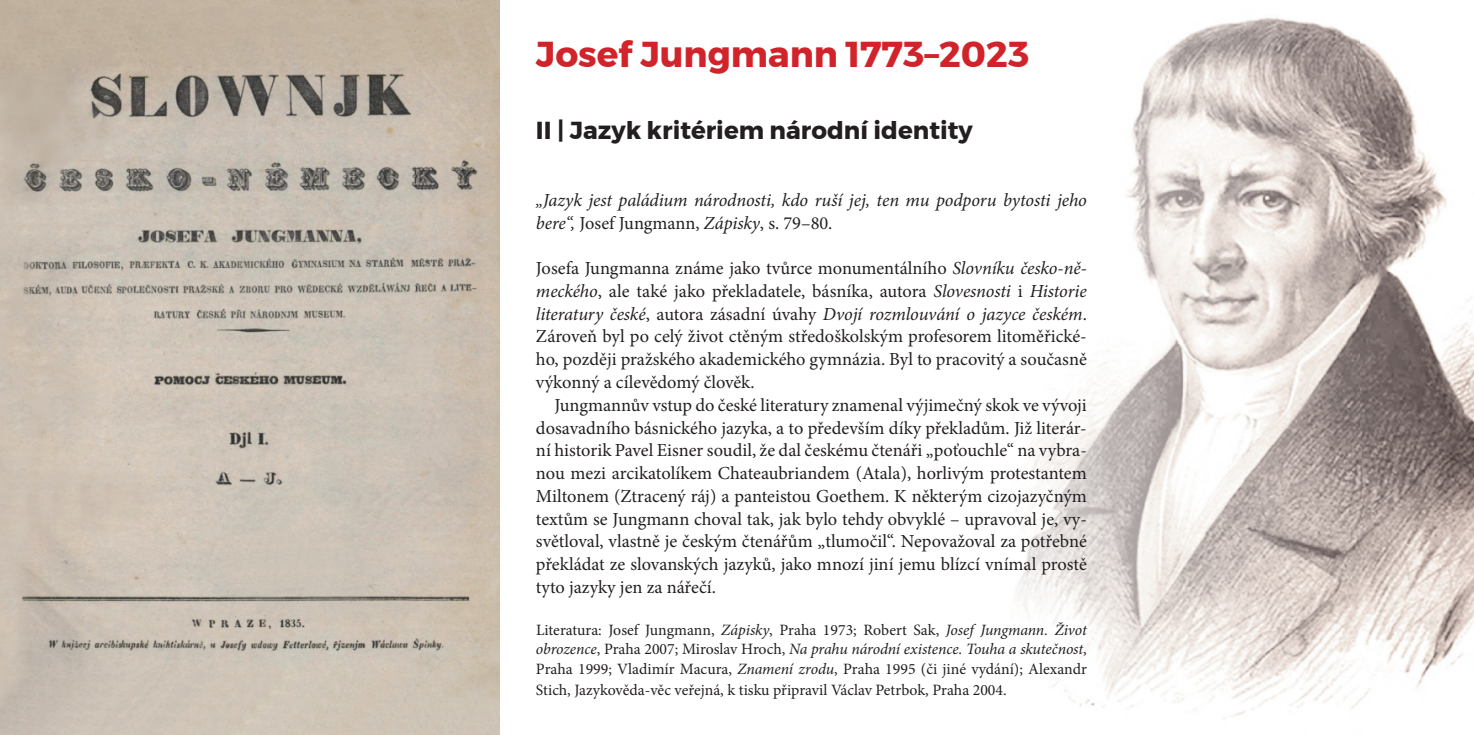
<style>
.page{position:relative;width:1474px;height:735px;background:#fff}
.page>*{position:absolute;margin:0;border:0;box-sizing:border-box;transform-origin:0 0}
.t1{font:700 35.88px "Montserrat";color:#d1232a}
.t2{font:700 24.5px "Montserrat";color:#231f20}
.t3{font:18.38px/22.8px "Minion Pro";color:#231f20;text-align:justify}
.t4{font:italic 18.38px/22.8px "Minion Pro";letter-spacing:-.005em;color:#231f20}
.t5{font:15.75px/19.2px "Minion Pro";color:#231f20;text-align:justify}
.s1{font-style:normal}
.s2{font-style:italic}
</style>
<div class="page">
<img style="left:0;top:0;width:499px;height:734px">
<img style="left:1015px;top:17px;width:458px;height:702px">
<h1 class="t1" style="left:536px;top:25px;width:495px">Josef Jungmann 1773–2023</h1>
<h2 class="t2" style="left:536px;top:111px;width:438px">II | Jazyk kritériem národní identity</h2>
<p class="t4" style="left:536px;top:188px;width:552px">„Jazyk jest paládium národnosti, kdo ruší jej, ten mu podporu bytosti jeho bere“, <span class="s1">Josef Jungmann,</span> Zápisky<span class="s1">, s. 79–80.</span></p>
<p class="t3" style="left:536px;top:257px;width:552px">Josefa Jungmanna známe jako tvůrce monumentálního <span class="s2">Slovníku česko-ně&shy;meckého</span>, ale také jako překladatele, básníka, autora <span class="s2">Slovesnosti</span> i <span class="s2">Historie literatury české</span>, autora zásadní úvahy <span class="s2">Dvojí rozmlouvání o jazyce českém</span>.<br>Zároveň byl po celý život ctěným středoškolským profesorem litoměřické&shy;ho, později pražského akademického gymnázia. Byl to pracovitý a současně výkonný a cílevědomý člověk.</p>
<p class="t3" style="left:536px;top:393px;width:552px;text-indent:18px">Jungmannův vstup do české literatury znamenal výjimečný skok ve vývoji dosavadního básnického jazyka, a to především díky překladům. Již literár&shy;ní historik Pavel Eisner soudil, že dal českému čtenáři „poťouchle“ na vybra&shy;nou mezi arcikatolíkem Chateaubriandem (Atala), horlivým protestantem Miltonem (Ztracený ráj) a panteistou Goethem. K některým cizojazyčným textům se Jungmann choval tak, jak bylo tehdy obvyklé – upravoval je, vy&shy;světloval, vlastně je českým čtenářům „tlumočil“. Nepovažoval za potřebné překládat ze slovanských jazyků, jako mnozí jiní jemu blízcí vnímal prostě tyto jazyky jen za nářečí.</p>
<p class="t5" style="left:536px;top:620px;width:552px">Literatura: Josef Jungmann, <span class="s2">Zápisky</span>, Praha 1973; Robert Sak, <span class="s2">Josef Jungmann. Život obrozence</span>, Praha 2007; Miroslav Hroch, <span class="s2">Na prahu národní existence. Touha a skutečnost</span>, Praha 1999; Vladimír Macura, <span class="s2">Znamení zrodu</span>, Praha 1995 (či jiné vydání); Alexandr</p>
<p class="t5" style="left:536px;top:679px;width:472px">Stich, Jazykověda-věc veřejná, k tisku připravil Václav Petrbok, Praha 2004.</p>
</div>
